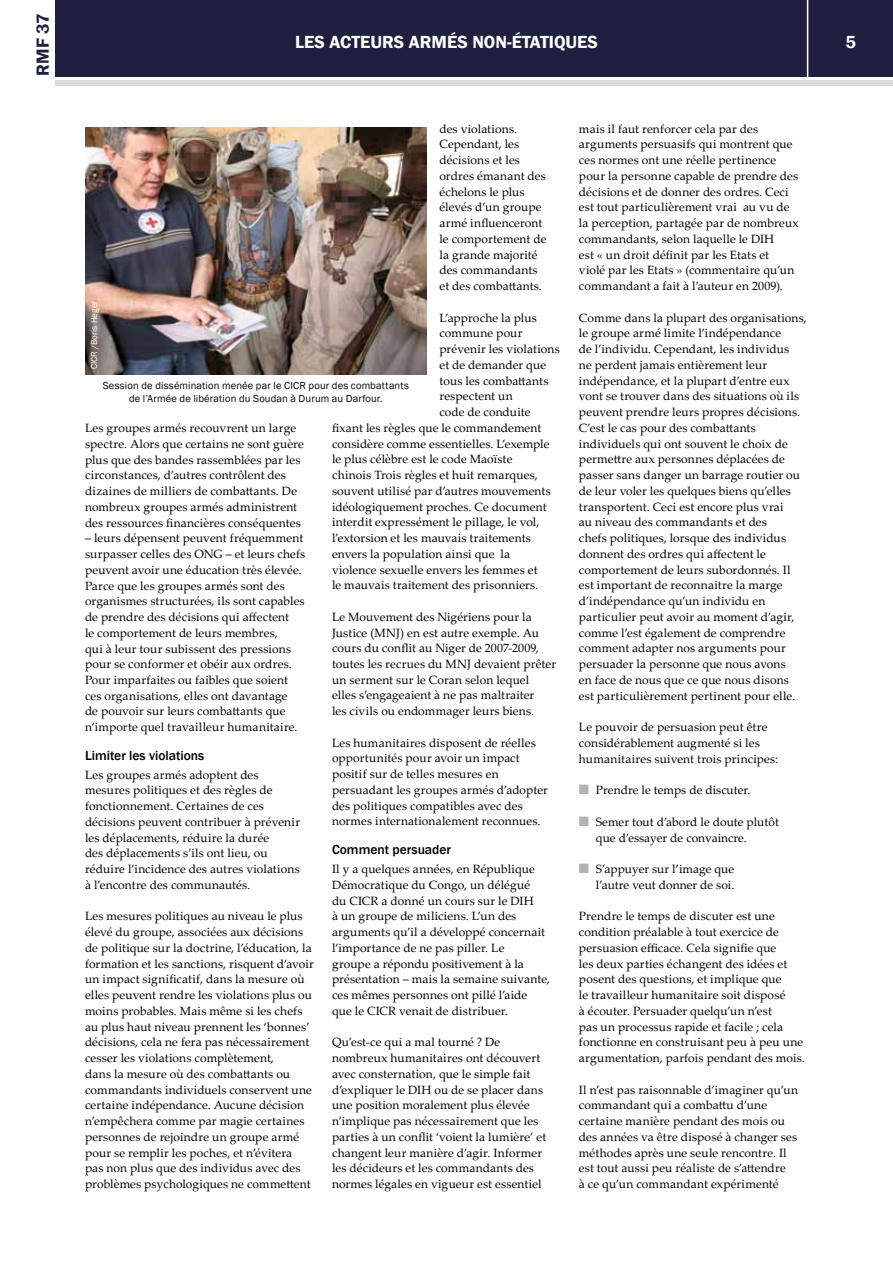
<style>
.page{position:relative;width:893px;height:1263px;background:#fff}
.page>*{position:absolute;margin:0;border:0;box-sizing:border-box;transform-origin:0 0}
.t1{font:600 18px "Franklin Gothic";color:#fff}
.t2{font:600 18px "Franklin Gothic";color:#1f203f}
.t3{font:500 13.5px "Franklin Gothic";color:#000}
.t4{font:12px/15.8px "Palatino Linotype";letter-spacing:.01em;color:#000}
.t5{font:10.5px/12.6px "Franklin Gothic";letter-spacing:.015em;color:#000;text-align:center}
.t6{font:9px "Franklin Gothic";color:#fff}
.s1{color:#b1b3b4}
</style>
<div class="page">
<div style="left:56px;top:0;width:837px;height:77px;background:#1f203f"></div>
<div style="left:56px;top:80px;width:837px;height:5px;background:#d9dadb"></div>
<hr style="left:807px;top:0;width:1px;height:78px;background:#fff">
<img style="left:85px;top:128px;width:342px;height:246px">
<h1 class="t2" style="left:32px;top:76px;width:64px;rotate:-90deg">RMF 37</h1>
<h1 class="t1" style="left:295px;top:31px;width:304px">LES ACTEURS ARMÉS NON-ÉTATIQUES</h1>
<h1 class="t1" style="left:845px;top:31px;width:12px">5</h1>
<p class="t4" style="left:439px;top:120px;width:109px">des violations.<br>Cependant, les décisions et les ordres émanant des échelons le plus élevés d’un groupe armé influenceront le comportement de la grande majorité des commandants et des combattants.</p>
<p class="t4" style="left:439px;top:309px;width:99px">L’approche la plus</p>
<p class="t4" style="left:439px;top:325px;width:85px">commune pour</p>
<p class="t4" style="left:439px;top:341px;width:122px">prévenir les violations</p>
<p class="t4" style="left:439px;top:356px;width:108px">et de demander que</p>
<p class="t4" style="left:439px;top:372px;width:111px">tous les combattants</p>
<p class="t4" style="left:439px;top:388px;width:75px">respectent un</p>
<p class="t4" style="left:439px;top:404px;width:93px">code de conduite</p>
<p class="t4" style="left:332px;top:419px;width:211px">fixant les règles que le commandement</p>
<p class="t4" style="left:332px;top:435px;width:219px">considère comme essentielles. L’exemple</p>
<p class="t4" style="left:332px;top:451px;width:182px">le plus célèbre est le code Maoïste</p>
<p class="t4" style="left:332px;top:467px;width:207px">chinois Trois règles et huit remarques,</p>
<p class="t4" style="left:332px;top:482px;width:220px">souvent utilisé par d’autres mouvements</p>
<p class="t4" style="left:332px;top:498px;width:216px">idéologiquement proches. Ce document</p>
<p class="t4" style="left:332px;top:514px;width:209px">interdit expressément le pillage, le vol,</p>
<p class="t4" style="left:332px;top:530px;width:200px">l’extorsion et les mauvais traitements</p>
<p class="t4" style="left:332px;top:545px;width:180px">envers la population ainsi que la</p>
<p class="t4" style="left:332px;top:561px;width:207px">violence sexuelle envers les femmes et</p>
<p class="t4" style="left:332px;top:577px;width:208px">le mauvais traitement des prisonniers.</p>
<p class="t4" style="left:332px;top:608px;width:226px">Le Mouvement des Nigériens pour la Justice (MNJ) en est autre exemple. Au cours du conflit au Niger de 2007-2009, toutes les recrues du MNJ devaient prêter un serment sur le Coran selon lequel elles s’engageaient à ne pas maltraiter<br>les civils ou endommager leurs biens.</p>
<p class="t4" style="left:332px;top:734px;width:218px">Les humanitaires disposent de réelles opportunités pour avoir un impact positif sur de telles mesures en persuadant les groupes armés d’adopter des politiques compatibles avec des normes internationalement reconnues.</p>
<p class="t3" style="left:332px;top:841px;width:121px">Comment persuader</p>
<p class="t4" style="left:332px;top:861px;width:219px">Il y a quelques années, en République Démocratique du Congo, un délégué<br>du CICR a donné un cours sur le DIH<br>à un groupe de miliciens. L’un des arguments qu’il a développé concernait l’importance de ne pas piller. Le<br>groupe a répondu positivement à la présentation – mais la semaine suivante, ces mêmes personnes ont pillé l’aide que le CICR venait de distribuer.</p>
<p class="t4" style="left:332px;top:1034px;width:216px">Qu’est-ce qui a mal tourné ? De nombreux humanitaires ont découvert avec consternation, que le simple fait d’expliquer le DIH ou de se placer dans une position moralement plus élevée n’implique pas nécessairement que les parties à un conflit ‘voient la lumière’ et changent leur manière d’agir. Informer les décideurs et les commandants des normes légales en vigueur est essentiel</p>
<p class="t6" style="left:88px;top:369px;width:70px;rotate:-90deg">CICR /Boris Heger</p>
<p class="t5" style="left:103px;top:380px;width:308px">Session de dissémination menée par le CICR pour des combattants de l’Armée de libération du Soudan à Durum au Darfour.</p>
<p class="t4" style="left:85px;top:420px;width:220px">Les groupes armés recouvrent un large spectre. Alors que certains ne sont guère plus que des bandes rassemblées par les circonstances, d’autres contrôlent des dizaines de milliers de combattants. De nombreux groupes armés administrent des ressources financières conséquentes</p>
<p class="t4" style="left:85px;top:530px;width:222px">– leurs dépensent peuvent fréquemment surpasser celles des ONG – et leurs chefs peuvent avoir une éducation très élevée.<br>Parce que les groupes armés sont des organismes structurées, ils sont capables de prendre des décisions qui affectent<br>le comportement de leurs membres,<br>qui à leur tour subissent des pressions pour se conformer et obéir aux ordres.<br>Pour imparfaites ou faibles que soient ces organisations, elles ont davantage<br>de pouvoir sur leurs combattants que n’importe quel travailleur humanitaire.</p>
<p class="t3" style="left:85px;top:747px;width:121px">Limiter les violations</p>
<p class="t4" style="left:85px;top:766px;width:217px">Les groupes armés adoptent des mesures politiques et des règles de fonctionnement. Certaines de ces décisions peuvent contribuer à prévenir les déplacements, réduire la durée<br>des déplacements s’ils ont lieu, ou réduire l’incidence des autres violations à l’encontre des communautés.</p>
<p class="t4" style="left:85px;top:908px;width:230px">Les mesures politiques au niveau le plus élevé du groupe, associées aux décisions de politique sur la doctrine, l’éducation, la formation et les sanctions, risquent d’avoir un impact significatif, dans la mesure où elles peuvent rendre les violations plus ou moins probables. Mais même si les chefs au plus haut niveau prennent les ‘bonnes’ décisions, cela ne fera pas nécessairement cesser les violations complètement,<br>dans la mesure où des combattants ou commandants individuels conservent une certaine indépendance. Aucune décision n’empêchera comme par magie certaines personnes de rejoindre un groupe armé pour se remplir les poches, et n’évitera<br>pas non plus que des individus avec des problèmes psychologiques ne commettent</p>
<p class="t4" style="left:579px;top:120px;width:221px">mais il faut renforcer cela par des arguments persuasifs qui montrent que ces normes ont une réelle pertinence pour la personne capable de prendre des décisions et de donner des ordres. Ceci est tout particulièrement vrai au vu de la perception, partagée par de nombreux commandants, selon laquelle le DIH<br>est « un droit définit par les Etats et<br>violé par les Etats » (commentaire qu’un commandant a fait à l’auteur en 2009).</p>
<p class="t4" style="left:579px;top:309px;width:229px">Comme dans la plupart des organisations, le groupe armé limite l’indépendance<br>de l’individu. Cependant, les individus<br>ne perdent jamais entièrement leur indépendance, et la plupart d’entre eux vont se trouver dans des situations où ils peuvent prendre leurs propres décisions.<br>C’est le cas pour des combattants individuels qui ont souvent le choix de permettre aux personnes déplacées de passer sans danger un barrage routier ou de leur voler les quelques biens qu’elles transportent. Ceci est encore plus vrai<br>au niveau des commandants et des<br>chefs politiques, lorsque des individus donnent des ordres qui affectent le comportement de leurs subordonnés. Il est important de reconnaitre la marge d’indépendance qu’un individu en particulier peut avoir au moment d’agir, comme l’est également de comprendre comment adapter nos arguments pour persuader la personne que nous avons<br>en face de nous que ce que nous disons est particulièrement pertinent pour elle.</p>
<p class="t4" style="left:579px;top:719px;width:201px">Le pouvoir de persuasion peut être considérablement augmenté si les humanitaires suivent trois principes:</p>
<p class="t4" style="left:579px;top:782px;width:173px"><span class="s1">■</span> Prendre le temps de discuter.</p>
<p class="t4" style="left:596px;top:813px;width:184px;text-indent:-17px"><span class="s1">■</span> Semer tout d’abord le doute plutôt que d’essayer de convaincre.</p>
<p class="t4" style="left:579px;top:861px;width:157px;text-align:right"><span class="s1">■</span> S’appuyer sur l’image que l’autre veut donner de soi.</p>
<p class="t4" style="left:579px;top:908px;width:227px">Prendre le temps de discuter est une condition préalable à tout exercice de persuasion efficace. Cela signifie que<br>les deux parties échangent des idées et posent des questions, et implique que<br>le travailleur humanitaire soit disposé<br>à écouter. Persuader quelqu’un n’est<br>pas un processus rapide et facile ; cela fonctionne en construisant peu à peu une argumentation, parfois pendant des mois.</p>
<p class="t4" style="left:579px;top:1081px;width:221px">Il n’est pas raisonnable d’imaginer qu’un commandant qui a combattu d’une certaine manière pendant des mois ou des années va être disposé à changer ses méthodes après une seule rencontre. Il est tout aussi peu réaliste de s’attendre<br>à ce qu’un commandant expérimenté</p>
</div>
